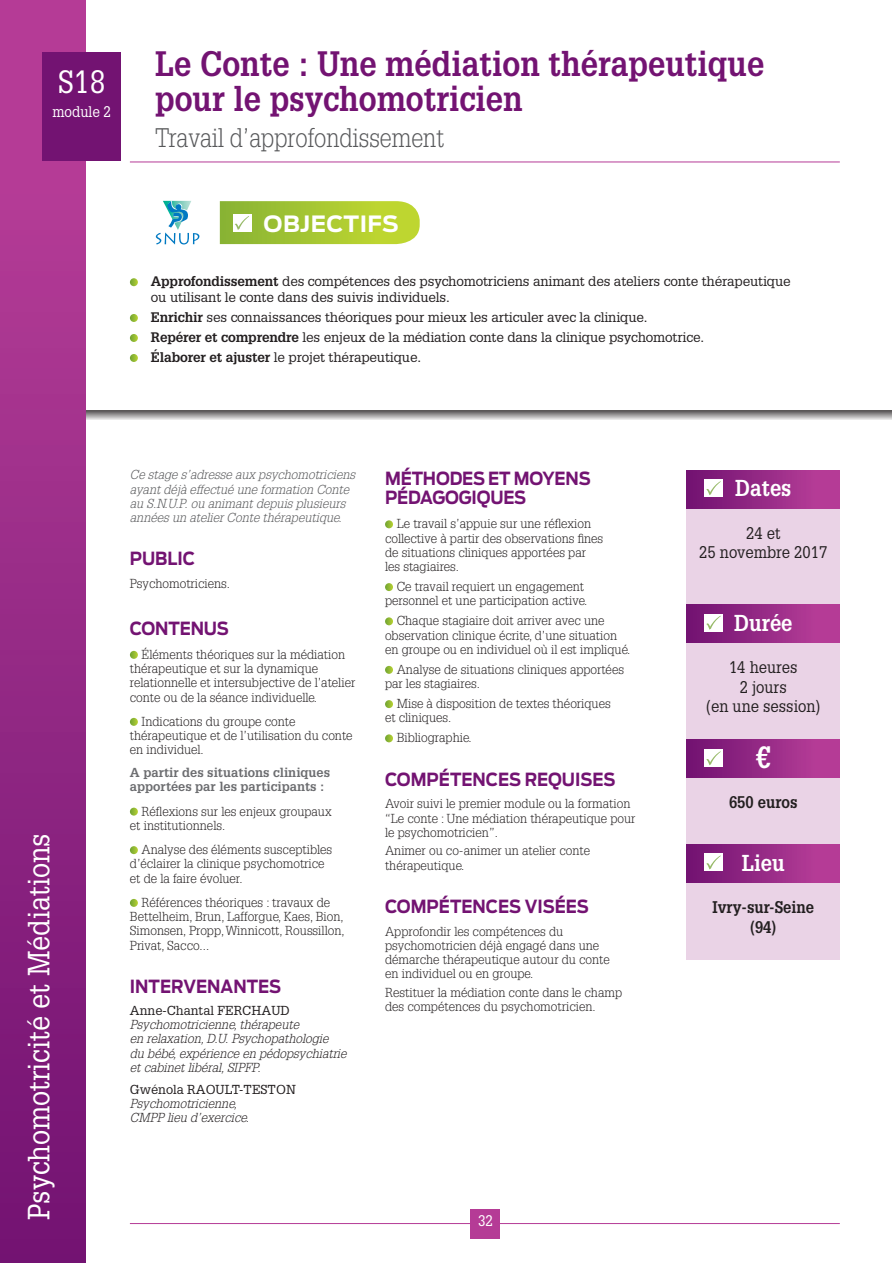
<style>
.page{position:relative;width:893px;height:1263px;background:#fff}
.page>*{position:absolute;margin:0;border:0;box-sizing:border-box;transform-origin:0 0}
.t1{font:700 34.5px/34.5px "Glypha LT Std";color:#731372;scale:.9 1}
.t2{font:31.5px "Glypha LT Std";color:#fff;scale:.9 1}
.t3{font:30px "Glypha LT Std";color:#fff;scale:.9 1}
.t4{font:700 30px "Glypha LT Std";color:#fff;scale:.9 1}
.t5{font:300 26.25px "Glypha LT Std";color:#57585a;scale:.9 1}
.t6{font:700 22.5px "Glypha LT Std";color:#fff;scale:.9 1}
.t7{font:700 22.35px "Antenna";letter-spacing:.015em;color:#fff}
.t8{font:700 18px/19.5px "Antenna";letter-spacing:-.01em;color:#731372;scale:.9 1}
.t9{font:16.5px/19.5px "Glypha LT Std";color:#231f20;text-align:center;scale:.9 1}
.t10{font:700 16.5px/19.5px "Glypha LT Std";color:#231f20;text-align:center;scale:.9 1}
.t11{font:15px "Glypha LT Std";color:#fff;scale:.9 1}
.t12{font:13.5px/20px "Glypha LT Std";letter-spacing:-.01em;color:#231f20}
.t13{font:300 12.75px/14.2px "Glypha LT Std";color:#231f20}
.t14{font:italic 300 12.75px/14.2px "Glypha LT Std";color:#231f20}
.t15{font:italic 300 12.75px/14.2px "Glypha LT Std";color:#57585a}
.t16{font:700 12.75px/14.2px "Glypha LT Std";color:#6c6d70}
.t17{font:12.75px "Glypha LT Std";color:#231f20}
.s1{font-weight:700}
</style>
<div class="page">
<div style="left:687px;top:470px;width:153px;height:489px;background:#ead3e6"></div>
<svg style="left:85px;top:411px;width:807px;height:9px;background:#a4a2a3"></svg>
<div style="left:687px;top:470px;width:153px;height:38px;background:linear-gradient(to right,#711271,#bd419b)"></div>
<div style="left:687px;top:605px;width:153px;height:38px;background:linear-gradient(to right,#711271,#bd419b)"></div>
<div style="left:687px;top:739px;width:153px;height:38px;background:linear-gradient(to right,#711271,#bd419b)"></div>
<hr style="left:130px;top:162px;width:710px;height:1px;background:#b53b96">
<svg style="left:130px;top:278px;width:8px;height:8px"></svg>
<svg style="left:130px;top:314px;width:8px;height:8px"></svg>
<svg style="left:130px;top:334px;width:8px;height:8px"></svg>
<svg style="left:130px;top:354px;width:8px;height:8px"></svg>
<svg style="left:130px;top:651px;width:8px;height:8px"></svg>
<svg style="left:130px;top:718px;width:8px;height:8px"></svg>
<svg style="left:130px;top:808px;width:8px;height:8px"></svg>
<svg style="left:130px;top:846px;width:8px;height:8px"></svg>
<svg style="left:130px;top:899px;width:8px;height:8px"></svg>
<svg style="left:385px;top:520px;width:8px;height:8px"></svg>
<svg style="left:385px;top:583px;width:8px;height:8px"></svg>
<svg style="left:385px;top:617px;width:8px;height:8px"></svg>
<svg style="left:385px;top:666px;width:8px;height:8px"></svg>
<svg style="left:385px;top:700px;width:8px;height:8px"></svg>
<svg style="left:385px;top:734px;width:8px;height:8px"></svg>
<div style="left:705px;top:479px;width:18px;height:18px;background:#fff"></div>
<svg style="left:706px;top:481px;width:15px;height:14px"></svg>
<svg style="left:220px;top:201px;width:200px;height:43px;background:#adca3e"></svg>
<div style="left:705px;top:614px;width:18px;height:18px;background:#fff"></div>
<svg style="left:706px;top:616px;width:15px;height:14px"></svg>
<div style="left:705px;top:749px;width:18px;height:18px;background:#fff"></div>
<svg style="left:706px;top:751px;width:15px;height:14px"></svg>
<svg style="left:156px;top:200px;width:43px;height:45px"></svg>
<div style="left:687px;top:844px;width:153px;height:39px;background:linear-gradient(to right,#711271,#bd419b)"></div>
<div style="left:705px;top:853px;width:18px;height:18px;background:#fff"></div>
<svg style="left:706px;top:855px;width:15px;height:14px"></svg>
<div style="left:0;top:0;width:85px;height:1263px;background:linear-gradient(to bottom,#bb409a,#721372)"></div>
<div style="left:43px;top:52px;width:78px;height:108px;background:#731372"></div>
<hr style="left:130px;top:1223px;width:710px;height:1px;background:#b53b96">
<div style="left:470px;top:1209px;width:30px;height:29px;background:#b53b96"></div>
<h2 class="t2" style="left:58px;top:63px;width:54px">S18</h2>
<p class="t11" style="left:53px;top:103px;width:67px">module 2</p>
<h1 class="t1" style="left:155px;top:46px;width:678px">Le Conte : Une médiation thérapeutique pour le psychomotricien</h1>
<h3 class="t5" style="left:155px;top:123px;width:323px">Travail d’approfondissement</h3>
<h3 class="t7" style="left:264px;top:210px;width:137px">OBJECTIFS</h3>
<p class="t12" style="left:151px;top:273px;width:641px;line-height:15.8px"><span class="s1">Approfondissement</span> des compétences des psychomotriciens animant des ateliers conte thérapeutique ou utilisant le conte dans des suivis individuels.</p>
<p class="t12" style="left:151px;top:307px;width:555px"><span class="s1">Enrichir</span> ses connaissances théoriques pour mieux les articuler avec la clinique.<br><span class="s1">Repérer et comprendre</span> les enjeux de la médiation conte dans la clinique psychomotrice.<br><span class="s1">Élaborer et ajuster</span> le projet thérapeutique.</p>
<h3 class="t3" style="left:21px;top:1220px;width:432px;rotate:-90deg">Psychomotricité et Médiations</h3>
<p class="t15" style="left:130px;top:468px;width:227px">Ce stage s’adresse aux psychomotriciens ayant déjà effectué une formation Conte au S.N.U.P. ou animant depuis plusieurs années un atelier Conte thérapeutique.</p>
<h3 class="t8" style="left:130px;top:549px;width:74px">PUBLIC</h3>
<p class="t13" style="left:130px;top:577px;width:102px">Psychomotriciens.</p>
<h3 class="t8" style="left:130px;top:618px;width:111px">CONTENUS</h3>
<p class="t13" style="left:130px;top:647px;width:227px;text-indent:12px">Éléments théoriques sur la médiation thérapeutique et sur la dynamique relationnelle et intersubjective de l’atelier conte ou de la séance individuelle.</p>
<p class="t13" style="left:130px;top:714px;width:224px;text-indent:12px">Indications du groupe conte thérapeutique et de l’utilisation du conte en individuel.</p>
<p class="t16" style="left:130px;top:765px;width:202px">A partir des situations cliniques apportées par les participants :</p>
<p class="t13" style="left:130px;top:804px;width:203px;text-indent:12px">Réflexions sur les enjeux groupaux et institutionnels.</p>
<p class="t13" style="left:130px;top:843px;width:204px;text-indent:12px">Analyse des éléments susceptibles d’éclairer la clinique psychomotrice et de la faire évoluer.</p>
<p class="t13" style="left:130px;top:895px;width:216px;text-indent:12px">Références théoriques : travaux de Bettelheim, Brun, Lafforgue, Kaes, Bion, Simonsen, Propp, Winnicott, Roussillon, Privat, Sacco...</p>
<h3 class="t8" style="left:130px;top:977px;width:169px">INTERVENANTES</h3>
<p class="t17" style="left:130px;top:1003px;width:161px">Anne-Chantal FERCHAUD</p>
<p class="t14" style="left:130px;top:1018px;width:218px">Psychomotricienne, thérapeute<br>en relaxation, D.U. Psychopathologie<br>du bébé, expérience en pédopsychiatrie et cabinet libéral, SIPFP.</p>
<p class="t17" style="left:130px;top:1082px;width:168px">Gwénola RAOULT-TESTON</p>
<p class="t14" style="left:130px;top:1097px;width:121px">Psychomotricienne,<br>CMPP lieu d’exercice.</p>
<h3 class="t8" style="left:385px;top:468px;width:230px">MÉTHODES ET MOYENS<br>PÉDAGOGIQUES</h3>
<p class="t13" style="left:385px;top:517px;width:220px;text-indent:12px">Le travail s’appuie sur une réflexion collective à partir des observations fines de situations cliniques apportées par les stagiaires.</p>
<p class="t13" style="left:385px;top:580px;width:204px;text-align:right">Ce travail requiert un engagement personnel et une participation active.</p>
<p class="t13" style="left:385px;top:614px;width:247px;text-indent:12px">Chaque stagiaire doit arriver avec une observation clinique écrite, d’une situation en groupe ou en individuel où il est impliqué.</p>
<p class="t13" style="left:385px;top:662px;width:240px;text-indent:12px">Analyse de situations cliniques apportées par les stagiaires.</p>
<p class="t13" style="left:385px;top:697px;width:227px;text-indent:12px">Mise à disposition de textes théoriques et cliniques.</p>
<p class="t13" style="left:397px;top:731px;width:76px">Bibliographie.</p>
<h3 class="t8" style="left:385px;top:769px;width:257px">COMPÉTENCES REQUISES</h3>
<p class="t13" style="left:385px;top:797px;width:252px">Avoir suivi le premier module ou la formation “Le conte : Une médiation thérapeutique pour le psychomotricien”.</p>
<p class="t13" style="left:385px;top:844px;width:207px">Animer ou co-animer un atelier conte thérapeutique.</p>
<h3 class="t8" style="left:385px;top:897px;width:228px">COMPÉTENCES VISÉES</h3>
<p class="t13" style="left:385px;top:924px;width:226px">Approfondir les compétences du psychomotricien déjà engagé dans une démarche thérapeutique autour du conte en individuel ou en groupe.</p>
<p class="t13" style="left:385px;top:985px;width:239px">Restituer la médiation conte dans le champ des compétences du psychomotricien.</p>
<p class="t11" style="left:478px;top:1211px;width:18px">32</p>
<h3 class="t6" style="left:735px;top:474px;width:64px">Dates</h3>
<p class="t9" style="left:699px;top:523px;width:144px">24 et<br>25 novembre 2017</p>
<h3 class="t6" style="left:734px;top:609px;width:67px">Durée</h3>
<p class="t9" style="left:706px;top:657px;width:128px">14 heures<br>2 jours<br>(en une session)</p>
<h3 class="t4" style="left:756px;top:739px;width:18px">€</h3>
<p class="t10" style="left:729px;top:792px;width:78px">650 euros</p>
<h3 class="t6" style="left:742px;top:849px;width:49px">Lieu</h3>
<p class="t10" style="left:712px;top:897px;width:114px">Ivry-sur-Seine (94)</p>
</div>
